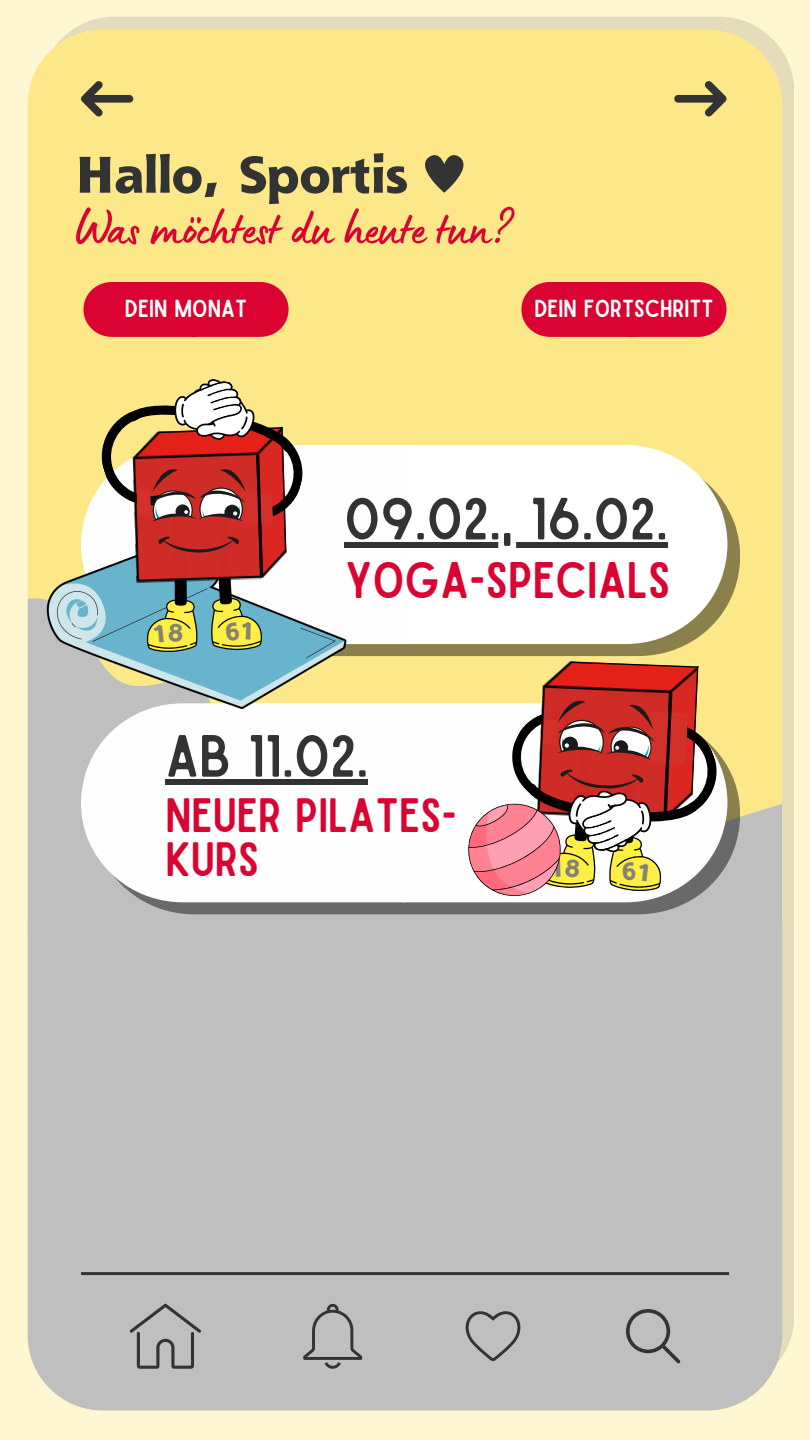
<style>
.page{position:relative;width:810px;height:1440px;background:#fff7d1}
.page>*{position:absolute;margin:0;border:0;box-sizing:border-box;transform-origin:0 0}
.t1{font:56.9px "Sailors";color:#333}
.t2{font:50.3px "Lumios Marker";color:#db0332}
.t3{font:800 50.3px "Shannon Std";color:#333}
.t4{font:49.1px "Sailors";color:#db0332}
.t5{font:46.1px/43.8px "Sailors";color:#db0332}
.t6{font:23.6px "Sailors";color:#fffefe}
</style>
<div class="page">
<div style="left:40px;top:17px;width:754px;height:1373px;background:#e3dbba;border-radius:75px"></div>
<div style="left:28px;top:30px;width:754px;height:1380px;background:#fce889;border-radius:75px"></div>
<svg style="left:81px;top:81px;width:52px;height:35px"></svg>
<svg style="left:425px;top:155px;width:39px;height:38px"></svg>
<div style="left:28px;top:853px;width:754px;height:557px;background:#bfbfbf;border-radius:75px"></div>
<svg style="left:28px;top:598px;width:377px;height:321px;fill:#bfbfbf"></svg>
<svg style="left:444px;top:804px;width:338px;height:115px;fill:#bfbfbf"></svg>
<svg style="left:416px;top:508px;width:324px;height:148px;fill:#8b804b"></svg>
<svg style="left:92px;top:902px;width:324px;height:12px;fill:#696969"></svg>
<svg style="left:416px;top:771px;width:324px;height:143px;fill:#696969"></svg>
<div style="left:81px;top:445px;width:322px;height:199px;background:#fffefe"></div>
<div style="left:403px;top:445px;width:324px;height:199px;background:#fff"></div>
<div style="left:81px;top:703px;width:322px;height:199px;background:#fffefe"></div>
<div style="left:403px;top:703px;width:61px;height:199px;background:#fffefe"></div>
<svg style="left:130px;top:1304px;width:71px;height:65px"></svg>
<svg style="left:303px;top:1304px;width:59px;height:65px"></svg>
<svg style="left:626px;top:1309px;width:54px;height:54px"></svg>
<svg style="left:465px;top:1311px;width:56px;height:50px"></svg>
<hr style="left:81px;top:1272px;width:648px;height:3px;background:#333">
<svg style="left:84px;top:282px;width:205px;height:55px"></svg>
<svg style="left:522px;top:282px;width:204px;height:55px"></svg>
<svg style="left:674px;top:81px;width:53px;height:35px"></svg>
<img style="left:37px;top:537px;width:310px;height:171px">
<div style="left:344px;top:542px;width:324px;height:6px;background:#333"></div>
<div style="left:165px;top:780px;width:203px;height:5px;background:#333"></div>
<svg style="left:464px;top:661px;width:266px;height:248px"></svg>
<svg style="left:89px;top:379px;width:224px;height:274px"></svg>
<p class="t3" style="left:76px;top:153px;width:333px">Hallo, Sportis</p>
<p class="t2" style="left:76px;top:212px;width:436px">Was möchtest du heute tun?</p>
<p class="t6" style="left:125px;top:300px;width:124px">DEIN MONAT</p>
<p class="t6" style="left:534px;top:300px;width:181px">DEIN FORTSCHRITT</p>
<p class="t1" style="left:344px;top:498px;width:325px">09.02., 16.02.</p>
<p class="t4" style="left:345px;top:562px;width:327px">YOGA-SPECIALS</p>
<p class="t1" style="left:165px;top:735px;width:204px">AB 11.02.</p>
<p class="t5" style="left:165px;top:795px;width:293px">NEUER PILATES-<br>KURS</p>
</div>
